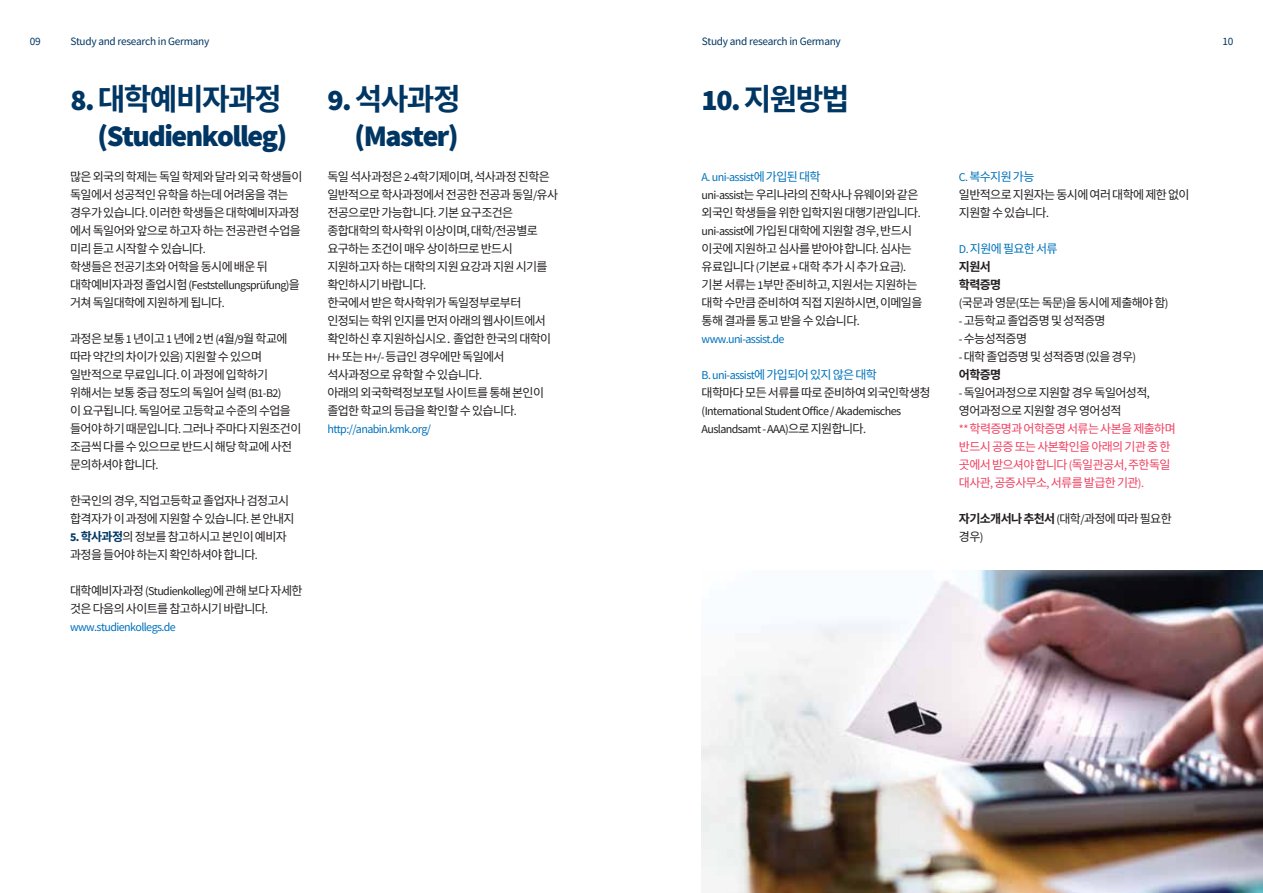
<style>
.page{position:relative;width:1263px;height:893px;background:#fff}
.page>*{position:absolute;margin:0;border:0;box-sizing:border-box;transform-origin:0 0}
.t1{font:900 30px "Source Sans Pro";letter-spacing:-.05em;color:#003663}
.t2{font:700 30px "Source Han Sans HWK";letter-spacing:-.05em;color:#003663}
.t3{font:12px/18px "Source Han Sans HWK";letter-spacing:-.05em;color:#231f20}
.t4{font:12px/18px "Source Han Sans HWK";letter-spacing:-.05em;color:#ef4060}
.t5{font:12px "Source Sans Pro";letter-spacing:-.05em;color:#0072bc}
.t6{font:12px/18px "Source Sans Pro";letter-spacing:-.05em;color:#231f20}
.t7{font:11.25px "Source Sans Pro";letter-spacing:-.025em;color:#003663}
.s1{font-family:"Source Sans Pro";font-weight:900}
.s2{font-family:"Source Sans Pro"}
.s3{font-family:"Source Han Sans HWK"}
.s4{font-family:"Source Sans Pro";font-weight:700;color:#003663}
.s5{font-weight:700;color:#003663}
.s6{font-family:"Source Sans Pro";color:#0072bc}
.s7{color:#0072bc}
.s8{font-weight:700}
.s9{font-family:"Source Sans Pro";color:#231f20}
.s10{color:#231f20}
</style>
<div class="page">
<img style="left:702px;top:571px;width:561px;height:322px">
<p class="t7" style="left:70px;top:35px;width:140px">Study and research in Germany</p>
<p class="t7" style="left:702px;top:35px;width:140px">Study and research in Germany</p>
<h1 class="t2" style="left:70px;top:82px;width:213px"><span class="s1">8.</span> 대학예비자과정</h1>
<h1 class="t1" style="left:97px;top:115px;width:192px">(Studienkolleg)</h1>
<p class="t3" style="left:70px;top:167px;width:234px">많은외국의학제는독일학제와달라외국학생들이 독일에서성공적인유학을하는데어려움을겪는 경우가있습니다<span class="s2">.</span> 이러한학생들은대학예비자과정 에서독일어와앞으로하고자하는전공관련수업을 미리듣고시작할수있습니다<span class="s2">. </span>학생들은전공기초와어학을동시에배운뒤</p>
<p class="t6" style="left:70px;top:276px;width:231px"><span class="s3">대학예비자과정졸업시험</span> (Feststellungsprüfung)<span class="s3">을</span></p>
<p class="t3" style="left:70px;top:293px;width:156px">거쳐독일대학에지원하게됩니다<span class="s2">.</span></p>
<p class="t3" style="left:70px;top:329px;width:233px">과정은보통 <span class="s2">1</span> 년이고 <span class="s2">1</span> 년에 <span class="s2">2</span> 번 <span class="s2">(4</span>월<span class="s2">/9</span>월학교에 따라약간의차이가있음<span class="s2">)</span> 지원할수있으며 일반적으로무료입니다<span class="s2">.</span> 이과정에입학하기 위해서는보통중급정도의독일어실력 <span class="s2">(B1-B2) </span>이요구됩니다<span class="s2">.</span> 독일어로고등학교수준의수업을 들어야하기때문입니다<span class="s2">.</span> 그러나주마다지원조건이 조금씩다를수있으므로반드시해당학교에사전 문의하셔야합니다<span class="s2">.</span></p>
<p class="t3" style="left:70px;top:491px;width:226px">한국인의경우<span class="s2">,</span> 직업고등학교졸업자나검정고시 합격자가이과정에지원할수있습니다<span class="s2">.</span> 본안내지</p>
<p class="t3" style="left:70px;top:527px;width:218px"><span class="s4">5.</span> <span class="s5">학사과정</span>의정보를참고하시고본인이예비자 과정을들어야하는지확인하셔야합니다<span class="s2">.</span></p>
<p class="t3" style="left:70px;top:581px;width:234px">대학예비자과정 <span class="s2">(Studienkolleg)</span>에관해보다자세한 것은다음의사이트를참고하시기바랍니다<span class="s2">.</span></p>
<p class="t5" style="left:70px;top:619px;width:107px">www.studienkollegs.de</p>
<p class="t7" style="left:30px;top:35px;width:12px">09</p>
<p class="t7" style="left:1222px;top:35px;width:12px">10</p>
<h1 class="t2" style="left:327px;top:82px;width:135px"><span class="s1">9.</span> 석사과정</h1>
<h1 class="t1" style="left:354px;top:115px;width:106px">(Master)</h1>
<p class="t3" style="left:327px;top:167px;width:232px">독일석사과정은 <span class="s2">2-4</span>학기제이며<span class="s2">,</span> 석사과정진학은 일반적으로학사과정에서전공한전공과동일<span class="s2">/</span>유사 전공으로만가능합니다<span class="s2">.</span> 기본요구조건은 종합대학의학사학위이상이며<span class="s2">,</span> 대학<span class="s2">/</span>전공별로 요구하는조건이매우상이하므로반드시 지원하고자하는대학의지원요강과지원시기를 확인하시기바랍니다<span class="s2">. </span>한국에서받은학사학위가독일정부로부터 인정되는학위인지를먼저아래의웹사이트에서 확인하신후지원하십시오.졸업한한국의대학이<br><span class="s2">H+</span> 또는 <span class="s2">H+/-</span> 등급인경우에만독일에서 석사과정으로유학할수있습니다<span class="s2">. </span>아래의외국학력정보포털사이트를통해본인이 졸업한학교의등급을확인할수있습니다<span class="s2">.</span></p>
<p class="t5" style="left:327px;top:421px;width:105px">http://anabin.kmk.org/</p>
<h1 class="t2" style="left:702px;top:82px;width:149px"><span class="s1">10.</span> 지원방법</h1>
<p class="t5" style="left:702px;top:169px;width:120px">A. uni-assist<span class="s3">에가입된대학</span></p>
<p class="t3" style="left:702px;top:185px;width:222px"><span class="s2">uni-assist</span>는우리나라의진학사나유웨이와같은 외국인학생들을위한입학지원대행기관입니다<span class="s2">. uni-assist</span>에가입된대학에지원할경우<span class="s2">,</span> 반드시 이곳에지원하고심사를받아야합니다<span class="s2">.</span> 심사는 유료입니다 <span class="s2">(</span>기본료 <span class="s2">+</span> 대학추가시추가요금<span class="s2">). </span>기본서류는 <span class="s2">1</span>부만준비하고<span class="s2">,</span> 지원서는지원하는 대학수만큼준비하여직접지원하시면<span class="s2">,</span> 이메일을 통해결과를통고받을수있습니다<span class="s2">.</span></p>
<p class="t5" style="left:702px;top:331px;width:84px">www.uni-assist.de</p>
<p class="t5" style="left:702px;top:367px;width:177px">B. uni-assist<span class="s3">에가입되어있지않은대학</span></p>
<p class="t3" style="left:702px;top:383px;width:230px">대학마다모든서류를따로준비하여외국인학생청</p>
<p class="t6" style="left:702px;top:402px;width:201px">(International Student Office / Akademisches<br>Auslandsamt - AAA)<span class="s3">으로지원합니다</span>.</p>
<p class="t3" style="left:959px;top:167px;width:232px"><span class="s6">C.</span> <span class="s7">복수지원가능 </span>일반적으로지원자는동시에여러대학에제한없이 지원할수있습니다<span class="s2">.</span></p>
<p class="t3" style="left:959px;top:239px;width:211px"><span class="s6">D.</span> <span class="s7">지원에필요한서류<br></span><span class="s8">지원서<br>학력증명 </span><span class="s2">(</span>국문과영문<span class="s2">(</span>또는독문<span class="s2">)</span>을동시에제출해야함<span class="s2">)</span></p>
<p class="t3" style="left:959px;top:311px;width:148px"><span class="s2">-</span> 고등학교졸업증명및성적증명</p>
<p class="t3" style="left:959px;top:329px;width:70px"><span class="s2">-</span> 수능성적증명</p>
<p class="t3" style="left:959px;top:347px;width:179px"><span class="s2">-</span> 대학졸업증명및성적증명 <span class="s2">(</span>있을경우<span class="s2">) </span><span class="s8">어학증명</span></p>
<p class="t4" style="left:959px;top:383px;width:218px"><span class="s9">-</span> <span class="s10">독일어과정으로지원할경우독일어성적</span><span class="s9">, </span><span class="s10">영어과정으로지원할경우영어성적<br></span><span class="s2">**</span> 학력증명과어학증명서류는사본을제출하며 반드시공증또는사본확인을아래의기관중한 곳에서받으셔야합니다 <span class="s2">(</span>독일관공서<span class="s2">,</span> 주한독일 대사관<span class="s2">,</span> 공증사무소<span class="s2">,</span> 서류를발급한기관<span class="s2">).</span></p>
<p class="t3" style="left:959px;top:509px;width:214px"><span class="s8">자기소개서나추천서</span> <span class="s2">(</span>대학<span class="s2">/</span>과정에따라필요한 경우<span class="s2">)</span></p>
</div>
